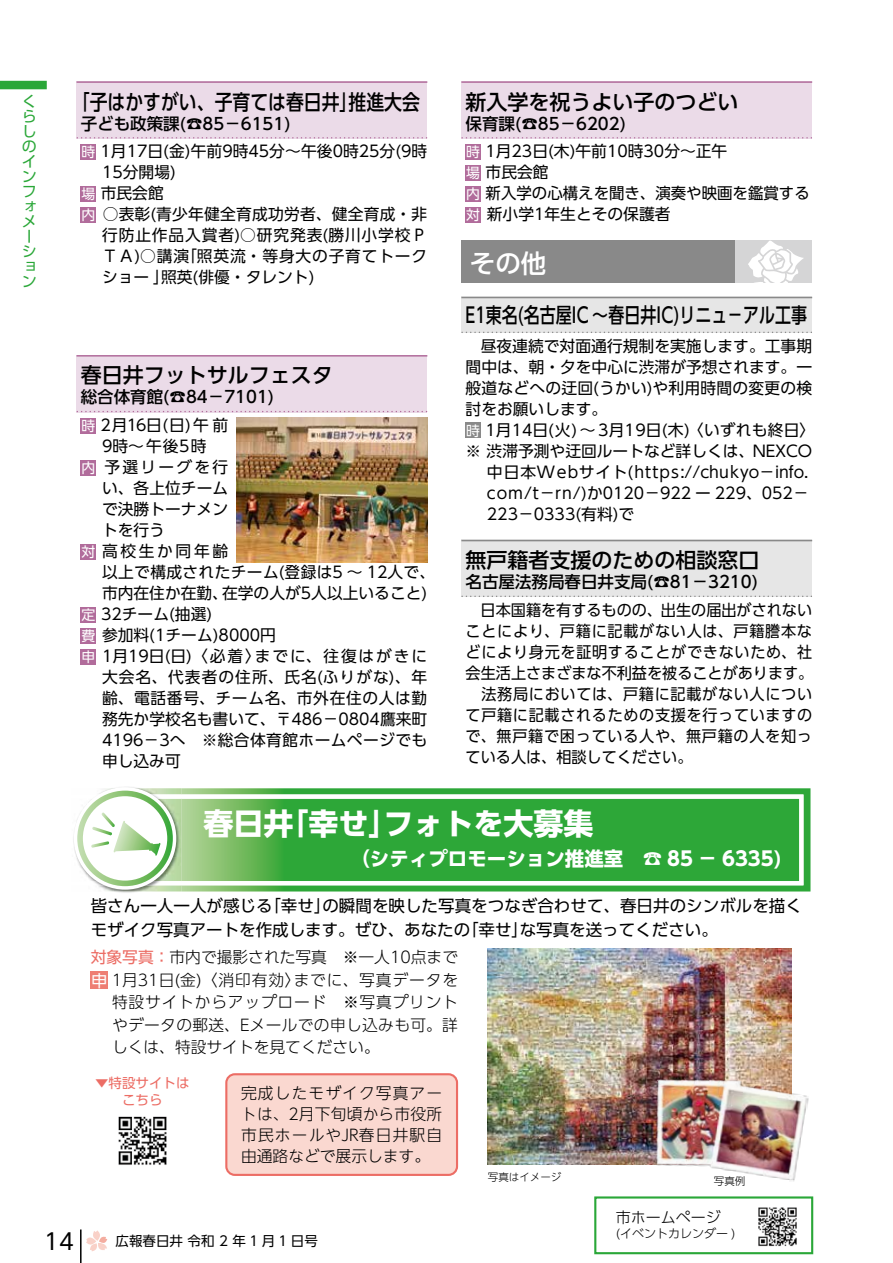
<style>
.page{position:relative;width:893px;height:1263px;background:#fff}
.page>*{position:absolute;margin:0;border:0;box-sizing:border-box;transform-origin:0 0}
.t1{font:700 30px "UD Shin Go Pr 6 N";color:#fff}
.t2{font:25.5px "UD Shin Go Pro Medium 90 msp RKSJ H";color:#fff}
.t3{font:22.5px "UD Shin Go Pr 6 N";color:#000}
.t4{font:500 21px "UD Shin Go Pr 6 N";color:#000}
.t5{font:500 21px "UD Shin Go Pr 6 N";color:#000;scale:.76 1}
.t6{font:500 21px "UD Shin Go Pr 6 N";color:#000;scale:.85 1}
.t7{font:700 19.5px "UD Shin Go Pr 6 N";color:#fff}
.t8{font:16.5px/24px "UD Shin Go Pr 6 N";color:#000}
.t9{font:500 16.5px "UD Shin Go Pr 6 N";color:#000}
.t10{font:15.75px/21px "UD Shin Go Pr 6 N";color:#000}
.t11{font:15.75px/21px "UD Shin Go Pr 6 N";color:#000;text-align:justify;scale:.96 1}
.t12{font:15.75px "UD Shin Go Pr 6 N";letter-spacing:.05em;color:#000}
.t13{font:300 15.75px/21px "UD Shin Go NT Pr 6 N";letter-spacing:.01em;color:#000;text-align:justify}
.t14{font:300 15.75px "UD Shin Go Pr 6 N";color:#000}
.t15{font:300 15.75px "UD Shin Go Pr 6 N";letter-spacing:.055em;color:#000}
.t16{font:15.75px "UD Shin Go Pr 6 N";letter-spacing:.12em;color:#000}
.t17{font:15.75px "UD Shin Go Pr 6 N";letter-spacing:.02em;color:#000}
.t18{font:15.75px "UD Shin Go Pr 6 N";letter-spacing:.025em;color:#000}
.t19{font:300 15.75px "UD Shin Go Pr 6 N";letter-spacing:.02em;color:#000}
.t20{font:15.75px "UD Shin Go Pr 6 N";letter-spacing:.055em;color:#000}
.t21{font:15.75px "UD Shin Go Pr 6 N";letter-spacing:.065em;color:#000}
.t22{font:300 15.75px "UD Shin Go Pr 6 N";letter-spacing:.05em;color:#000}
.t23{font:15.75px "UD Shin Go Pr 6 N";letter-spacing:.04em;color:#000}
.t24{font:15.75px "UD Shin Go Pr 6 N";letter-spacing:.14em;color:#000}
.t25{font:15.75px "UD Shin Go Pr 6 N";letter-spacing:.17em;color:#000}
.t26{font:15px/15px "UD Shin Go Pr 6 N";color:#2aa738}
.t27{font:300 15px "UD Shin Go Pr 6 N";color:#000}
.t28{font:13.5px "UD Shin Go Pr 6 N";color:#000}
.t29{font:13.5px/16.5px "UD Shin Go Pr 6 N";color:#ec6d65;text-align:center}
.t30{font:300 12px "UD Shin Go Pr 6 N";color:#000}
.t31{font:300 10.5px "UD Shin Go NT Pr 6 N";color:#000}
.s1{font-size:13.8px;color:#fff}
.s2{font-weight:400;color:#ec6d65}
.s3{font-weight:400;font-size:16.5px;color:#fff}
</style>
<div class="page">
<hr style="left:80px;top:1229px;width:2px;height:34px;background:#000">
<svg style="left:86px;top:1230px;width:21px;height:21px"></svg>
<div style="left:594px;top:1196px;width:219px;height:58px;border:2px solid #2aa738"></div>
<img style="left:758px;top:1207px;width:39px;height:40px">
<div style="left:0;top:81px;width:47px;height:8px;background:#2aa738"></div>
<div style="left:81px;top:144px;width:15px;height:15px;background:#b16c9b"></div>
<div style="left:81px;top:186px;width:15px;height:15px;background:#b16c9b"></div>
<div style="left:81px;top:207px;width:15px;height:15px;background:#b16c9b"></div>
<div style="left:77px;top:81px;width:350px;height:58px;background:#ebdbe8"></div>
<hr style="left:77px;top:81px;width:350px;height:2px;background:#b16c9b">
<svg style="left:77px;top:137px;width:350px;height:2px"></svg>
<div style="left:466px;top:144px;width:15px;height:15px;background:#b16c9b"></div>
<div style="left:466px;top:165px;width:15px;height:15px;background:#b16c9b"></div>
<div style="left:466px;top:186px;width:15px;height:15px;background:#b16c9b"></div>
<div style="left:466px;top:207px;width:15px;height:15px;background:#b16c9b"></div>
<div style="left:461px;top:81px;width:351px;height:58px;background:#ebdbe8"></div>
<hr style="left:461px;top:81px;width:351px;height:2px;background:#b16c9b">
<svg style="left:462px;top:137px;width:349px;height:2px"></svg>
<div style="left:461px;top:241px;width:351px;height:42px;background:#898989"></div>
<div style="left:736px;top:240px;width:76px;height:43px;background:#d5d5d6"></div>
<svg style="left:748px;top:240px;width:56px;height:43px"></svg>
<div style="left:466px;top:423px;width:15px;height:15px;background:#898989"></div>
<div style="left:461px;top:297px;width:351px;height:36px;background:#e6e6e6"></div>
<hr style="left:461px;top:297px;width:351px;height:1px;background:#898989">
<svg style="left:462px;top:332px;width:349px;height:1px"></svg>
<div style="left:461px;top:540px;width:351px;height:57px;background:#e6e6e6"></div>
<hr style="left:461px;top:540px;width:351px;height:1px;background:#898989">
<svg style="left:462px;top:596px;width:349px;height:1px"></svg>
<div style="left:81px;top:418px;width:15px;height:15px;background:#b16c9b"></div>
<div style="left:81px;top:460px;width:15px;height:15px;background:#b16c9b"></div>
<div style="left:81px;top:544px;width:15px;height:15px;background:#b16c9b"></div>
<div style="left:81px;top:607px;width:15px;height:15px;background:#b16c9b"></div>
<div style="left:81px;top:628px;width:15px;height:15px;background:#b16c9b"></div>
<div style="left:81px;top:649px;width:15px;height:15px;background:#b16c9b"></div>
<div style="left:77px;top:355px;width:350px;height:57px;background:#ebdbe8"></div>
<hr style="left:77px;top:355px;width:350px;height:2px;background:#b16c9b">
<svg style="left:77px;top:411px;width:350px;height:1px"></svg>
<img style="left:237px;top:418px;width:190px;height:144px">
<svg style="left:181px;top:788px;width:629px;height:103px;background:#47b04d"></svg>
<svg style="left:181px;top:794px;width:622px;height:91px;background:#4db353"></svg>
<img style="left:88px;top:788px;width:93px;height:103px">
<img style="left:72px;top:794px;width:109px;height:91px">
<div style="left:74px;top:787px;width:102px;height:103px;background:#fff;border-radius:50%"></div>
<svg style="left:77px;top:791px;width:96px;height:95px"></svg>
<img style="left:488px;top:948px;width:303px;height:217px">
<div style="left:91px;top:972px;width:17px;height:17px;background:#ee7e73"></div>
<img style="left:118px;top:1116px;width:49px;height:49px">
<div style="left:226px;top:1074px;width:231px;height:101px;background:#fad8d0;border-radius:9px"></div>
<div style="left:225px;top:1073px;width:233px;height:103px;border:2px solid #ec6d65;border-radius:9px"></div>
<img style="left:650px;top:1073px;width:159px;height:109px">
<p class="t26" style="left:22px;top:93px;width:16px">くらしのインフォメーション</p>
<h3 class="t6" style="left:81px;top:85px;width:400px">｢子はかすがい、子育ては春日井｣推進大会</h3>
<p class="t9" style="left:81px;top:110px;width:211px">子ども政策課(☎85－6151)</p>
<p class="t10" style="left:81px;top:141px;width:347px"><span class="s1">時</span> 1月17日(金)午前9時45分～午後0時25分(9時</p>
<p class="t10" style="left:102px;top:162px;width:75px">15分開場)</p>
<p class="t10" style="left:81px;top:183px;width:84px"><span class="s1">場</span>市民会館</p>
<p class="t10" style="left:81px;top:204px;width:347px"><span class="s1">内</span> ○表彰(青少年健全育成功労者、健全育成・非</p>
<p class="t20" style="left:102px;top:223px;width:327px">行防止作品入賞者)○研究発表(勝川小学校Ｐ</p>
<p class="t12" style="left:102px;top:244px;width:327px">ＴＡ)○講演｢照英流・等身大の子育てトーク</p>
<p class="t10" style="left:102px;top:266px;width:214px">ショー｣照英(俳優・タレント)</p>
<h3 class="t4" style="left:81px;top:358px;width:254px">春日井フットサルフェスタ</h3>
<p class="t9" style="left:81px;top:384px;width:195px">総合体育館(☎84－7101)</p>
<p class="t10" style="left:81px;top:414px;width:148px"><span class="s1">時</span> 2月16日(日)午前</p>
<p class="t10" style="left:102px;top:435px;width:106px">9時～午後5時</p>
<p class="t24" style="left:81px;top:454px;width:148px"><span class="s1">内</span> 予選リーグを行</p>
<p class="t10" style="left:102px;top:477px;width:128px">い、各上位チーム</p>
<p class="t10" style="left:102px;top:498px;width:128px">で決勝トーナメン</p>
<p class="t10" style="left:102px;top:519px;width:80px">トを行う　</p>
<p class="t25" style="left:81px;top:538px;width:148px"><span class="s1">対</span>高校生か同年齢</p>
<p class="t17" style="left:102px;top:559px;width:335px">以上で構成されたチーム(登録は5 ～ 12人で、</p>
<p class="t10" style="left:102px;top:582px;width:327px">市内在住か在勤、在学の人が5人以上いること)</p>
<p class="t10" style="left:81px;top:603px;width:132px"><span class="s1">定</span> 32チーム(抽選)</p>
<p class="t10" style="left:81px;top:624px;width:196px"><span class="s1">費</span>参加料(1チーム)8000円</p>
<p class="t16" style="left:81px;top:643px;width:347px"><span class="s1">申</span> 1月19日(日)〈必着〉までに、往復はがきに</p>
<p class="t21" style="left:102px;top:664px;width:327px">大会名、代表者の住所、氏名(ふりがな)、年</p>
<p class="t23" style="left:102px;top:685px;width:327px">齢、電話番号、チーム名、市外在住の人は勤</p>
<p class="t10" style="left:102px;top:708px;width:327px">務先か学校名も書いて、〒486－0804鷹来町</p>
<p class="t18" style="left:102px;top:727px;width:327px">4196－3へ　※総合体育館ホームページでも</p>
<p class="t10" style="left:102px;top:750px;width:80px">申し込み可</p>
<h3 class="t4" style="left:466px;top:85px;width:274px">新入学を祝うよい子のつどい</h3>
<p class="t9" style="left:466px;top:110px;width:162px">保育課(☎85－6202)</p>
<p class="t10" style="left:466px;top:141px;width:345px"><span class="s1">時</span> 1月23日(木)午前10時30分～正午<br><span class="s1">場</span>市民会館<br><span class="s1">内</span>新入学の心構えを聞き、演奏や映画を鑑賞する<span class="s1">対</span>新小学1年生とその保護者</p>
<h2 class="t2" style="left:470px;top:242px;width:78px">その他</h2>
<h3 class="t5" style="left:466px;top:298px;width:451px">E1東名(名古屋IC ～春日井IC)リニュ－アル工事</h3>
<p class="t10" style="left:481px;top:335px;width:333px">昼夜連続で対面通行規制を実施します。工事期</p>
<p class="t10" style="left:466px;top:356px;width:348px">間中は、朝・夕を中心に渋滞が予想されます。一</p>
<p class="t10" style="left:466px;top:377px;width:348px">般道などへの迂回(うかい)や利用時間の変更の検</p>
<p class="t10" style="left:466px;top:398px;width:143px">討をお願いします。</p>
<p class="t10" style="left:466px;top:419px;width:351px"><span class="s1">時</span> 1月14日(火) ～3月19日(木)〈いずれも終日〉</p>
<p class="t10" style="left:466px;top:440px;width:348px">※ 渋滞予測や迂回ルートなど詳しくは、NEXCO</p>
<p class="t12" style="left:487px;top:459px;width:323px">中日本Webサイト(https://chukyo－info.</p>
<p class="t10" style="left:487px;top:482px;width:323px">com/t－rn/)か0120－922 ー 229、052－</p>
<p class="t10" style="left:487px;top:503px;width:149px">223－0333(有料)で</p>
<h3 class="t4" style="left:466px;top:543px;width:295px">無戸籍者支援のための相談窓口</h3>
<p class="t9" style="left:466px;top:569px;width:294px">名古屋法務局春日井支局(☎81－3210)</p>
<p class="t11" style="left:466px;top:599px;width:364px;text-indent:15px">日本国籍を有するものの、出生の届出がされないことにより、戸籍に記載がない人は、戸籍謄本などにより身元を証明することができないため、社会生活上さまざまな不利益を被ることがあります。　法務局においては、戸籍に記載がない人について戸籍に記載されるための支援を行っていますので、無戸籍で困っている人や、無戸籍の人を知っている人は、相談してください。</p>
<h1 class="t1" style="left:203px;top:799px;width:391px">春日井「幸せ」フォトを大募集</h1>
<p class="t7" style="left:350px;top:843px;width:432px">（シティプロモーション推進室　☎ 85 － 6335)</p>
<p class="t8" style="left:91px;top:893px;width:713px">皆さん一人一人が感じる「幸せ」の瞬間を映した写真をつなぎ合わせて、春日井のシンボルを描くモザイク写真アートを作成します。ぜひ、あなたの「幸せ」な写真を送ってください。</p>
<p class="t14" style="left:91px;top:944px;width:369px"><span class="s2">対象写真：</span>市内で撮影された写真　※一人10点まで</p>
<p class="t15" style="left:91px;top:968px;width:368px"><span class="s3">申</span> 1月31日(金)〈消印有効〉までに、写真データを</p>
<p class="t22" style="left:112px;top:989px;width:348px">特設サイトからアップロード　※写真プリント</p>
<p class="t19" style="left:112px;top:1012px;width:347px">やデータの郵送、Eメールでの申し込みも可。詳</p>
<p class="t14" style="left:112px;top:1034px;width:269px">しくは、特設サイトを見てください。</p>
<p class="t29" style="left:95px;top:1074px;width:96px">▼特設サイトはこちら</p>
<p class="t13" style="left:241px;top:1082px;width:203px">完成したモザイク写真アートは、2月下旬頃から市役所市民ホールやJR春日井駅自由通路などで展示します。</p>
<p class="t31" style="left:488px;top:1168px;width:75px">写真はイメージ</p>
<p class="t31" style="left:714px;top:1173px;width:33px">写真例</p>
<h3 class="t3" style="left:44px;top:1224px;width:31px">14</h3>
<p class="t28" style="left:116px;top:1230px;width:204px">広報春日井 令和 2 年 1 月 1 日号</p>
<p class="t27" style="left:616px;top:1205px;width:106px">市ホームページ</p>
<p class="t30" style="left:616px;top:1224px;width:121px">(イベントカレンダー )</p>
</div>
